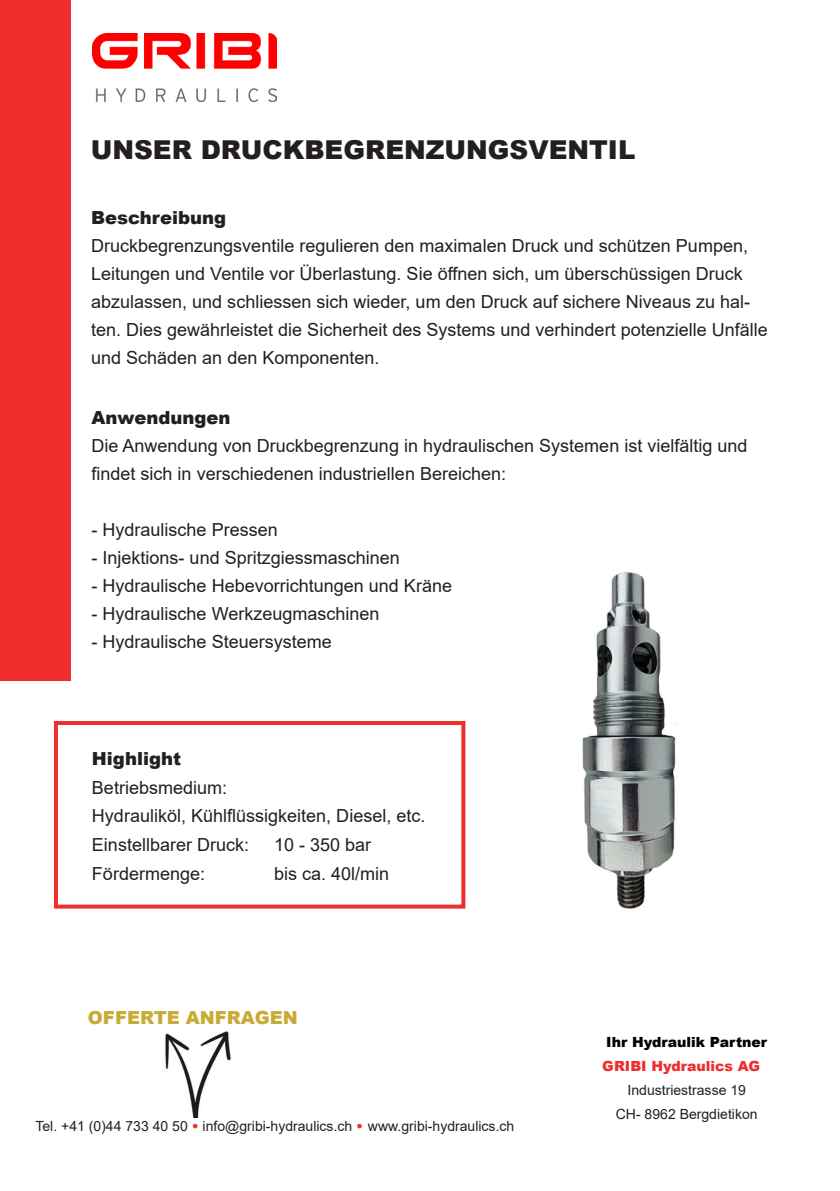
<style>
.page{position:relative;width:840px;height:1191px;background:#fff}
.page>*{position:absolute;margin:0;border:0;box-sizing:border-box;transform-origin:0 0}
.t1{font:900 26px "Arial";color:#231f20}
.t2{font:18px/28px "Arial";color:#231f20}
.t3{font:900 18px "Arial";color:#c8ab36}
.t4{font:14px "Arial";color:#231f20}
.t5{font:900 14px "Arial";color:#000}
.t6{font:900 14px "Arial";color:#ee2f2e}
.s1{font-weight:900}
.s2{font-weight:900;color:#ee2f2e}
</style>
<div class="page">
<div style="left:0;top:0;width:71px;height:680px;background:#ee2f2e"></div>
<img style="left:92px;top:34px;width:184px;height:68px">
<div style="left:54px;top:721px;width:411px;height:187px;border:4px solid #ee2f2e"></div>
<img style="left:165px;top:1031px;width:66px;height:86px">
<img style="left:582px;top:572px;width:94px;height:337px">
<p class="t1" style="left:91px;top:131px;width:546px">UNSER DRUCKBEGRENZUNGSVENTIL</p>
<p class="t2" style="left:91px;top:204px;width:678px"><span class="s1">Beschreibung<br></span>Druckbegrenzungsventile regulieren den maximalen Druck und schützen Pumpen, Leitungen und Ventile vor Überlastung. Sie öffnen sich, um überschüssigen Druck abzulassen, und schliessen sich wieder, um den Druck auf sichere Niveaus zu hal&shy;ten. Dies gewährleistet die Sicherheit des Systems und verhindert potenzielle Unfälle und Schäden an den Komponenten.</p>
<p class="t2" style="left:91px;top:403px;width:657px"><span class="s1">Anwendungen<br></span>Die Anwendung von Druckbegrenzung in hydraulischen Systemen ist vielfältig und findet sich in verschiedenen industriellen Bereichen:</p>
<p class="t2" style="left:91px;top:515px;width:188px">- Hydraulische Pressen</p>
<p class="t2" style="left:91px;top:543px;width:310px">- Injektions- und Spritzgiessmaschinen</p>
<p class="t2" style="left:91px;top:571px;width:362px">- Hydraulische Hebevorrichtungen und Kräne</p>
<p class="t2" style="left:91px;top:599px;width:289px">- Hydraulische Werkzeugmaschinen</p>
<p class="t2" style="left:91px;top:627px;width:242px">- Hydraulische Steuersysteme</p>
<p class="t2" style="left:92px;top:744px;width:335px;line-height:28.8px"><span class="s1">Highlight<br></span>Betriebsmedium:<br>Hydrauliköl, Kühlflüssigkeiten, Diesel, etc.</p>
<p class="t2" style="left:92px;top:830px;width:159px">Einstellbarer Druck:</p>
<p class="t2" style="left:274px;top:830px;width:99px">10 - 350 bar</p>
<p class="t2" style="left:92px;top:859px;width:115px">Fördermenge:</p>
<p class="t2" style="left:274px;top:859px;width:117px">bis ca. 40l/min</p>
<p class="t3" style="left:88px;top:1004px;width:211px">OFFERTE ANFRAGEN</p>
<p class="t4" style="left:35px;top:1116px;width:480px">Tel. +41 (0)44 733 40 50 <span class="s2">•</span> info@gribi-hydraulics.ch <span class="s2">•</span> www.gribi-hydraulics.ch</p>
<p class="t5" style="left:606px;top:1032px;width:162px">Ihr Hydraulik Partner</p>
<p class="t6" style="left:602px;top:1056px;width:159px">GRIBI Hydraulics AG</p>
<p class="t4" style="left:627px;top:1080px;width:120px">Industriestrasse 19</p>
<p class="t4" style="left:615px;top:1104px;width:143px">CH- 8962 Bergdietikon</p>
</div>
